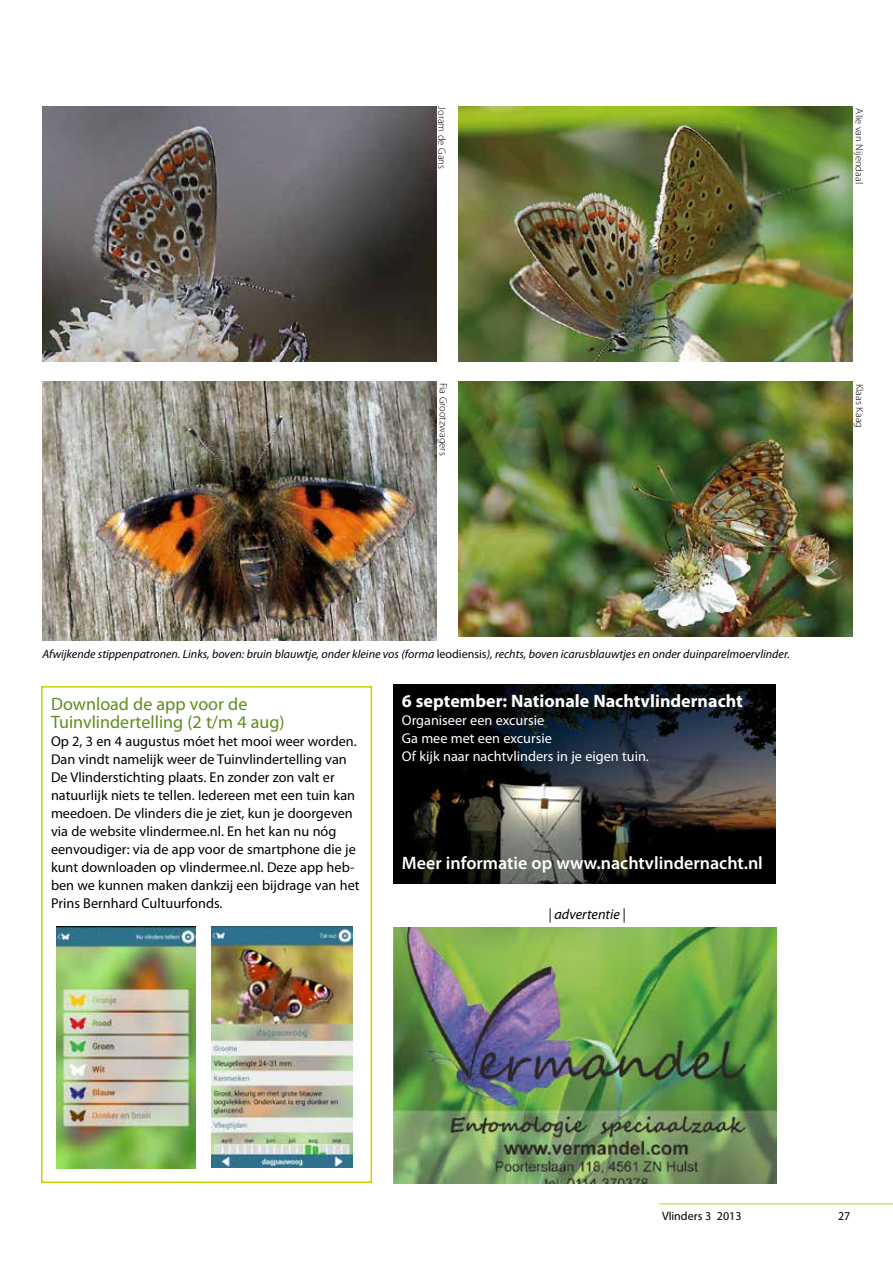
<style>
.page{position:relative;width:893px;height:1263px;background:#fff}
.page>*{position:absolute;margin:0;border:0;box-sizing:border-box;transform-origin:0 0}
.t1{font:18px/18px "Myriad Pro";color:#5d8e1c}
.t2{font:600 18px "Myriad Pro";color:#fff}
.t3{font:700 18px "Myriad Pro";color:#fff}
.t4{font:14.25px/18px "Myriad Pro";color:#000}
.t5{font:14.25px/18px "Myriad Pro";color:#fff}
.t6{font:italic 14.25px "Myriad Pro";color:#000}
.t7{font:italic 12px "Myriad Pro";color:#000}
.t8{font:12px "Myriad Pro";color:#000}
.t9{font:300 10.5px "Myriad Pro";color:#000}
.s1{font-style:normal}
</style>
<div class="page">
<hr style="left:659px;top:1203px;width:234px;height:1px;background:#c9d200">
<img style="left:393px;top:685px;width:382px;height:198px">
<img style="left:43px;top:106px;width:393px;height:255px">
<img style="left:459px;top:106px;width:393px;height:255px">
<img style="left:459px;top:382px;width:393px;height:255px">
<img style="left:43px;top:382px;width:393px;height:259px">
<img style="left:393px;top:928px;width:383px;height:255px">
<div style="left:41px;top:686px;width:331px;height:497px;border:2px solid #c9d200"></div>
<img style="left:212px;top:926px;width:140px;height:241px">
<img style="left:56px;top:926px;width:140px;height:242px">
<p class="t9" style="left:448px;top:106px;width:64px;rotate:90deg">Joram de Gans</p>
<p class="t9" style="left:865px;top:108px;width:77px;rotate:90deg">Alie van Nijendaal</p>
<p class="t9" style="left:449px;top:383px;width:74px;rotate:90deg">Fia Grootzwagers</p>
<p class="t9" style="left:865px;top:384px;width:46px;rotate:90deg">Klaas Kaag</p>
<p class="t7" style="left:43px;top:646px;width:749px">Afwijkende stippenpatronen. Links, boven: bruin blauwtje, onder kleine vos (forma <span class="s1">leodiensis</span>), rechts, boven icarusblauwtjes en onder duinparelmoervlinder.</p>
<p class="t1" style="left:51px;top:694px;width:235px">Download de app voor de<br>Tuinvlindertelling (2 t/m 4 aug)</p>
<p class="t4" style="left:51px;top:731px;width:310px">Op 2, 3 en 4 augustus móet het mooi weer worden.<br>Dan vindt namelijk weer de Tuinvlindertelling van De Vlinderstichting plaats. En zonder zon valt er natuurlijk niets te tellen. Iedereen met een tuin kan meedoen. De vlinders die je ziet, kun je doorgeven via de website vlindermee.nl. En het kan nu nóg eenvoudiger: via de app voor de smartphone die je kunt downloaden op vlindermee.nl. Deze app heb&shy;ben we kunnen maken dankzij een bijdrage van het Prins Bernhard Cultuurfonds.</p>
<p class="t3" style="left:402px;top:689px;width:342px">6 september: Nationale Nachtvlindernacht</p>
<p class="t5" style="left:402px;top:711px;width:249px">Organiseer een excursie<br>Ga mee met een excursie<br>Of kijk naar nachtvlinders in je eigen tuin.</p>
<p class="t2" style="left:402px;top:851px;width:363px">Meer informatie op www.nachtvlindernacht.nl</p>
<p class="t6" style="left:549px;top:905px;width:79px">| advertentie |</p>
<p class="t8" style="left:662px;top:1209px;width:81px">Vlinders 3 2013</p>
<p class="t8" style="left:838px;top:1209px;width:14px">27</p>
</div>
